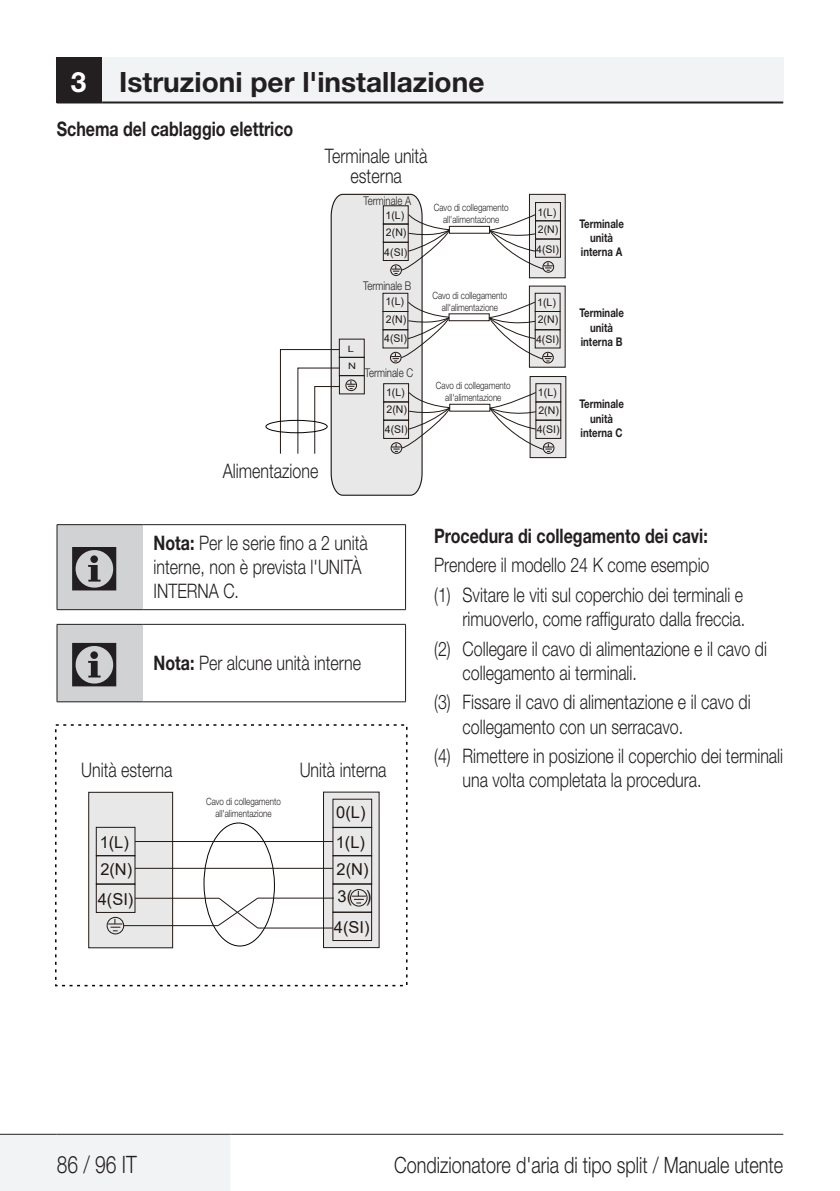
<style>
.page{position:relative;width:840px;height:1191px;background:#fff}
.page>*{position:absolute;margin:0;border:0;box-sizing:border-box;transform-origin:0 0}
.t1{font:64px "ZIWARNUN";color:#231f20}
.t2{font:700 28px "Helvetica Neue LT Pro";color:#231f20}
.t3{font:300 24px "Helvetica Neue LT Pro";color:#231f20;scale:.8 1}
.t4{font:300 22.4px "Helvetica Neue LT Pro";color:#231f20;scale:.8 1}
.t5{font:300 20px/29.6px "Helvetica Neue LT Pro";color:#231f20;scale:.8 1}
.t6{font:700 20px "Helvetica Neue LT Pro";color:#231f20;scale:.8 1}
.t7{font:16.4px/27.2px "Arial";color:#211814}
.t8{font:700 12px/14.4px "Helvetica Neue LT Pro";color:#231f20;text-align:center;scale:.8 1}
.t9{font:300 12px "Helvetica Neue LT Pro";color:#231f20;scale:.8 1}
.t10{font:10.6px "Arial";color:#211814}
.t11{font:300 10px/12px "Helvetica Neue LT Pro";color:#231f20;text-align:center;scale:.8 1}
.t12{font:8.8px "Arial";color:#211814;scale:1.25 1}
.s1{color:#fff}
.s2{font-weight:700}
</style>
<div class="page">
<div style="left:57px;top:57px;width:45px;height:45px;background:#231f20"></div>
<div style="left:102px;top:57px;width:680px;height:45px;background:#f2f3f4"></div>
<hr style="left:57px;top:101px;width:45px;height:2px;background:#231f20">
<hr style="left:102px;top:101px;width:680px;height:2px;background:#231f20">
<div style="left:0;top:1134px;width:230px;height:57px;background:#f2f3f4"></div>
<hr style="left:0;top:1133px;width:57px;height:1px;background:#231f20">
<hr style="left:57px;top:1133px;width:173px;height:1px;background:#231f20">
<hr style="left:230px;top:1133px;width:552px;height:1px;background:#231f20">
<div style="left:529px;top:286px;width:36px;height:81px;background:#e8e8e9"></div>
<div style="left:529px;top:194px;width:36px;height:84px;background:#e8e8e9"></div>
<div style="left:529px;top:194px;width:36px;height:84px;border:1px solid #211814"></div>
<div style="left:535px;top:202px;width:25px;height:19px;border:1px solid #211814"></div>
<div style="left:534px;top:293px;width:26px;height:19px;border:1px solid #211814"></div>
<div style="left:534px;top:329px;width:26px;height:19px;border:1px solid #211814"></div>
<div style="left:449px;top:226px;width:40px;height:7px;border:1px solid #211814"></div>
<div style="left:448px;top:313px;width:41px;height:8px;border:1px solid #211814"></div>
<svg style="left:488px;top:214px;width:64px;height:57px"></svg>
<div style="left:542px;top:261px;width:11px;height:11px;border:1px solid #211814;border-radius:50%"></div>
<svg style="left:488px;top:301px;width:64px;height:60px"></svg>
<div style="left:542px;top:352px;width:11px;height:11px;border:1px solid #211814;border-radius:50%"></div>
<div style="left:266px;top:420px;width:61px;height:13px;border:1px solid #030303;border-radius:50%"></div>
<div style="left:530px;top:376px;width:35px;height:81px;background:#e8e8e9"></div>
<div style="left:529px;top:376px;width:36px;height:82px;border:1px solid #211814"></div>
<div style="left:535px;top:383px;width:25px;height:19px;border:1px solid #211814"></div>
<div style="left:535px;top:420px;width:25px;height:19px;border:1px solid #211814"></div>
<div style="left:449px;top:404px;width:41px;height:7px;border:1px solid #211814"></div>
<svg style="left:280px;top:193px;width:170px;height:303px"></svg>
<div style="left:390px;top:442px;width:12px;height:11px;border:1px solid #211814;border-radius:50%"></div>
<svg style="left:489px;top:392px;width:64px;height:60px"></svg>
<div style="left:543px;top:442px;width:11px;height:11px;border:1px solid #211814;border-radius:50%"></div>
<div style="left:57px;top:524px;width:85px;height:85px;background:#d1d2d4"></div>
<hr style="left:142px;top:524px;width:263px;height:1px;background:#231f20">
<hr style="left:405px;top:525px;width:1px;height:84px;background:#231f20">
<hr style="left:142px;top:609px;width:263px;height:1px;background:#231f20">
<hr style="left:57px;top:524px;width:85px;height:1px;background:#231f20">
<hr style="left:57px;top:525px;width:1px;height:84px;background:#231f20">
<hr style="left:57px;top:609px;width:85px;height:1px;background:#231f20">
<div style="left:57px;top:624px;width:85px;height:78px;background:#d1d2d4"></div>
<hr style="left:142px;top:624px;width:263px;height:1px;background:#231f20">
<hr style="left:405px;top:624px;width:1px;height:77px;background:#231f20">
<hr style="left:142px;top:701px;width:263px;height:1px;background:#231f20">
<hr style="left:57px;top:624px;width:85px;height:1px;background:#231f20">
<hr style="left:57px;top:624px;width:1px;height:77px;background:#231f20">
<hr style="left:57px;top:701px;width:85px;height:1px;background:#231f20">
<div style="left:323px;top:792px;width:56px;height:155px;background:#e8e8e9"></div>
<div style="left:323px;top:792px;width:56px;height:155px;border:1px solid #211814"></div>
<div style="left:89px;top:792px;width:83px;height:155px;background:#e8e8e9"></div>
<div style="left:88px;top:792px;width:85px;height:156px;border:1px solid #211814"></div>
<div style="left:96px;top:827px;width:39px;height:29px;border:1px solid #211814"></div>
<div style="left:96px;top:855px;width:39px;height:29px;border:1px solid #211814"></div>
<div style="left:96px;top:883px;width:39px;height:29px;border:1px solid #211814"></div>
<div style="left:332px;top:827px;width:40px;height:29px;border:1px solid #211814"></div>
<div style="left:332px;top:799px;width:40px;height:29px;border:1px solid #211814"></div>
<div style="left:332px;top:855px;width:40px;height:29px;border:1px solid #211814"></div>
<div style="left:332px;top:912px;width:39px;height:28px;border:1px solid #211814"></div>
<div style="left:332px;top:883px;width:39px;height:29px;border:1px solid #211814"></div>
<svg style="left:108px;top:918px;width:14px;height:13px"></svg>
<div style="left:107px;top:917px;width:17px;height:17px;border:1px solid #211814;border-radius:50%"></div>
<svg style="left:351px;top:891px;width:14px;height:12px"></svg>
<div style="left:350px;top:889px;width:17px;height:17px;border:1px solid #211814;border-radius:50%"></div>
<hr style="left:135px;top:841px;width:198px;height:1px;background:#211814">
<hr style="left:135px;top:868px;width:198px;height:1px;background:#211814">
<hr style="left:135px;top:898px;width:84px;height:1px;background:#211814">
<hr style="left:257px;top:927px;width:76px;height:1px;background:#211814">
<hr style="left:124px;top:925px;width:94px;height:1px;background:#211814">
<hr style="left:257px;top:897px;width:77px;height:1px;background:#211814">
<svg style="left:217px;top:897px;width:41px;height:32px"></svg>
<h2 class="t2" style="left:71px;top:64px;width:415px"><span class="s1">3</span> Istruzioni per l'installazione</h2>
<p class="t6" style="left:57px;top:116px;width:297px">Schema del cablaggio elettrico</p>
<p class="t5" style="left:325px;top:145px;width:130px;line-height:20px;text-align:center">Terminale unità esterna</p>
<p class="t9" style="left:363px;top:193px;width:61px">Terminale A</p>
<p class="t10" style="left:385px;top:208px;width:20px">1(L)</p>
<p class="t10" style="left:386px;top:225px;width:22px">2(N)</p>
<p class="t10" style="left:384px;top:244px;width:24px">4(SI)</p>
<p class="t12" style="left:348px;top:343px;width:6px">L</p>
<p class="t12" style="left:348px;top:360px;width:8px">N</p>
<p class="t9" style="left:363px;top:278px;width:62px">Terminale B</p>
<p class="t10" style="left:385px;top:294px;width:20px">1(L)</p>
<p class="t10" style="left:385px;top:312px;width:22px">2(N)</p>
<p class="t10" style="left:384px;top:331px;width:24px">4(SI)</p>
<p class="t9" style="left:364px;top:365px;width:62px">Terminale C</p>
<p class="t11" style="left:433px;top:201px;width:95px">Cavo di collegamento all'alimentazione</p>
<p class="t11" style="left:432px;top:290px;width:95px">Cavo di collegamento all'alimentazione</p>
<p class="t10" style="left:537px;top:205px;width:20px">1(L)</p>
<p class="t10" style="left:537px;top:222px;width:22px">2(N)</p>
<p class="t10" style="left:536px;top:242px;width:24px">4(SI)</p>
<p class="t10" style="left:537px;top:295px;width:20px">1(L)</p>
<p class="t10" style="left:537px;top:312px;width:22px">2(N)</p>
<p class="t10" style="left:535px;top:331px;width:24px">4(SI)</p>
<p class="t11" style="left:435px;top:379px;width:95px">Cavo di collegamento all'alimentazione</p>
<p class="t10" style="left:386px;top:385px;width:20px">1(L)</p>
<p class="t10" style="left:537px;top:385px;width:20px">1(L)</p>
<p class="t10" style="left:386px;top:402px;width:22px">2(N)</p>
<p class="t10" style="left:538px;top:403px;width:22px">2(N)</p>
<p class="t10" style="left:384px;top:421px;width:24px">4(SI)</p>
<p class="t10" style="left:536px;top:422px;width:24px">4(SI)</p>
<p class="t5" style="left:223px;top:455px;width:121px">Alimentazione</p>
<p class="t8" style="left:579px;top:216px;width:57px">Terminale unità interna A</p>
<p class="t8" style="left:579px;top:305px;width:57px">Terminale unità interna B</p>
<p class="t8" style="left:579px;top:397px;width:57px">Terminale unità interna C</p>
<h1 class="t1" style="left:68px;top:535px;width:56px">C</h1>
<p class="t5" style="left:153px;top:531px;width:269px;line-height:24px"><span class="s2">Nota:</span> Per le serie fino a 2 unità interne, non è prevista l'UNITÀ<br>INTERNA C.</p>
<h1 class="t1" style="left:68px;top:631px;width:56px">C</h1>
<p class="t5" style="left:153px;top:648px;width:260px"><span class="s2">Nota:</span> Per alcune unità interne</p>
<p class="t5" style="left:81px;top:754px;width:116px">Unità esterna</p>
<p class="t5" style="left:299px;top:754px;width:110px">Unità interna</p>
<p class="t11" style="left:206px;top:795px;width:95px">Cavo di collegamento all'alimentazione</p>
<p class="t7" style="left:336px;top:798px;width:31px">0(L)</p>
<p class="t7" style="left:100px;top:828px;width:31px">1(L)</p>
<p class="t7" style="left:335px;top:828px;width:31px">1(L)</p>
<p class="t7" style="left:100px;top:855px;width:33px">2(N)</p>
<p class="t7" style="left:336px;top:855px;width:36px">2(N)<br>3( )</p>
<p class="t7" style="left:98px;top:885px;width:37px">4(SI)</p>
<p class="t7" style="left:334px;top:914px;width:37px">4(SI)</p>
<p class="t6" style="left:434px;top:523px;width:343px">Procedura di collegamento dei cavi:</p>
<p class="t5" style="left:434px;top:550px;width:387px">Prendere il modello 24 K come esempio<br>(1) Svitare le viti sul coperchio dei terminali e</p>
<p class="t5" style="left:434px;top:604px;width:417px;text-align:center">rimuoverlo, come raffigurato dalla freccia.<br>(2) Collegare il cavo di alimentazione e il cavo di</p>
<p class="t5" style="left:434px;top:657px;width:397px;text-indent:28px">collegamento ai terminali.<br>(3) Fissare il cavo di alimentazione e il cavo di</p>
<p class="t5" style="left:434px;top:711px;width:437px;text-indent:28px">collegamento con un serracavo.<br>(4) Rimettere in posizione il coperchio dei terminali</p>
<p class="t5" style="left:462px;top:765px;width:300px">una volta completata la procedura.</p>
<p class="t3" style="left:57px;top:1150px;width:102px">86 / 96 IT</p>
<p class="t4" style="left:394px;top:1150px;width:487px">Condizionatore d'aria di tipo split / Manuale utente</p>
</div>
